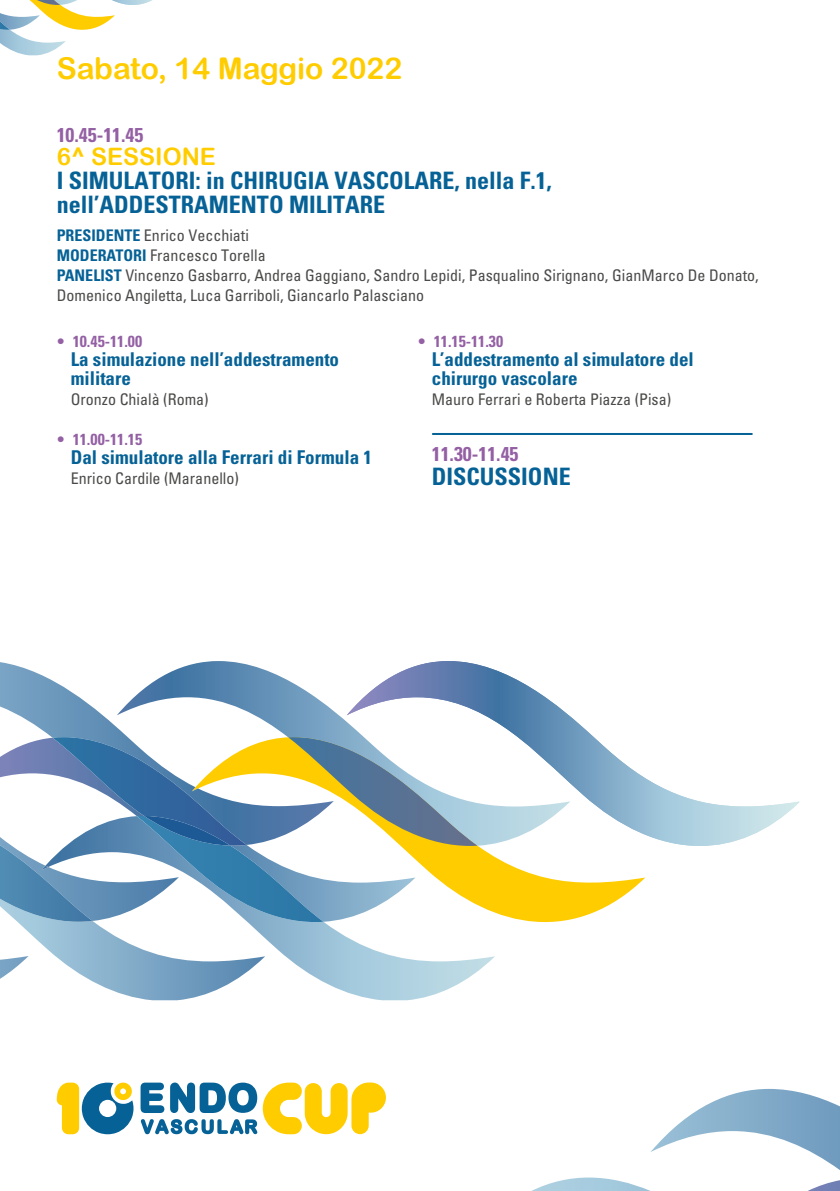
<style>
.page{position:relative;width:840px;height:1191px;background:#fff}
.page>*{position:absolute;margin:0;border:0;box-sizing:border-box;transform-origin:0 0}
.t1{font:30px "Arial Rounded MT Bold";color:#fc0}
.t2{font:700 condensed 24px/24px "Univers LT Std";color:#066296}
.t3{font:24px "Arial Rounded MT Bold";color:#fc0}
.t4{font:700 condensed 20px "Univers LT Std";color:#9460a4}
.t5{font:700 condensed 19px/19px "Univers LT Std";color:#066296}
.t6{font:condensed 16px/20px "Univers LT Std";color:#4a4a49}
.t7{font:700 condensed 16px "Univers LT Std";color:#9460a4}
.s1{font-weight:700;color:#066296}
.s2{font-weight:900;font-stretch:normal}
</style>
<div class="page">
<svg style="left:0;top:0;width:152px;height:55px"></svg>
<svg style="left:532px;top:1089px;width:307px;height:102px"></svg>
<svg style="left:645px;top:778px;width:153px;height:68px"></svg>
<svg style="left:528px;top:716px;width:117px;height:207px"></svg>
<svg style="left:205px;top:661px;width:365px;height:260px"></svg>
<svg style="left:0;top:662px;width:333px;height:75px"></svg>
<svg style="left:0;top:737px;width:477px;height:263px"></svg>
<svg style="left:140px;top:1082px;width:246px;height:52px"></svg>
<svg style="left:57px;top:1082px;width:76px;height:52px"></svg>
<hr style="left:432px;top:433px;width:319px;height:2px;background:#066296">
<h1 class="t1" style="left:57px;top:50px;width:347px">Sabato, 14 Maggio 2022</h1>
<p class="t4" style="left:57px;top:123px;width:88px">10.45-11.45</p>
<h2 class="t3" style="left:57px;top:142px;width:161px">6^ SESSIONE</h2>
<h2 class="t2" style="left:57px;top:168px;width:496px">I SIMULATORI: in CHIRUGIA VASCOLARE, nella F.1, nell’ADDESTRAMENTO MILITARE</h2>
<p class="t6" style="left:57px;top:225px;width:703px"><span class="s1">PRESIDENTE</span> Enrico Vecchiati<br><span class="s1">MODERATORI</span> Francesco Torella<br><span class="s1">PANELIST</span> Vincenzo Gasbarro, Andrea Gaggiano, Sandro Lepidi, Pasqualino Sirignano, GianMarco De Donato, Domenico Angiletta, Luca Garriboli, Giancarlo Palasciano</p>
<p class="t7" style="left:57px;top:331px;width:87px"><span class="s2">•</span> 10.45-11.00</p>
<p class="t5" style="left:71px;top:349px;width:270px">La simulazione nell’addestramento militare</p>
<p class="t6" style="left:71px;top:389px;width:139px">Oronzo Chialà (Roma)</p>
<p class="t7" style="left:57px;top:429px;width:87px"><span class="s2">•</span> 11.00-11.15</p>
<p class="t5" style="left:71px;top:447px;width:302px">Dal simulatore alla Ferrari di Formula 1</p>
<p class="t6" style="left:71px;top:468px;width:169px">Enrico Cardile (Maranello)</p>
<p class="t7" style="left:417px;top:331px;width:87px"><span class="s2">•</span> 11.15-11.30</p>
<p class="t5" style="left:431px;top:349px;width:263px">L’addestramento al simulatore del chirurgo vascolare</p>
<p class="t6" style="left:431px;top:389px;width:241px">Mauro Ferrari e Roberta Piazza (Pisa)</p>
<p class="t4" style="left:431px;top:441px;width:88px">11.30-11.45</p>
<h2 class="t2" style="left:431px;top:464px;width:140px">DISCUSSIONE</h2>
</div>
